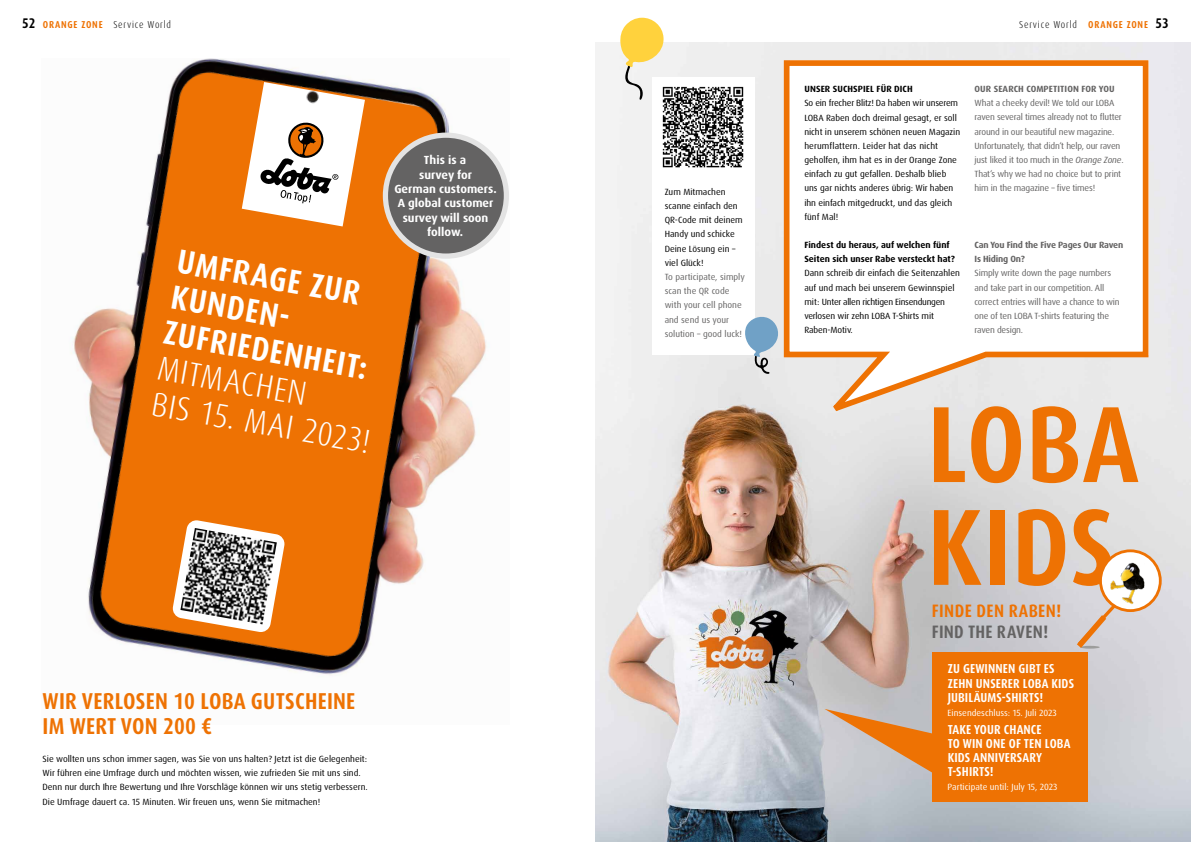
<style>
.page{position:relative;width:1191px;height:842px;background:#fff}
.page>*{position:absolute;margin:0;border:0;box-sizing:border-box;transform-origin:0 0}
.t1{font:700 condensed 108.5px/102.8px "Dax Pro";letter-spacing:.005em;color:#ee7203}
.t2{font:700 condensed 33.8px/36.2px "Dax Pro";color:#fff}
.t3{font:300 condensed 33.8px/36.2px "Dax Pro";color:#fff}
.t4{font:700 condensed 23px/24.8px "Dax Pro";letter-spacing:.01em;color:#ee7203}
.t5{font:700 condensed 18px "Dax Pro";letter-spacing:.02em;color:#ee7203}
.t6{font:700 condensed 18px "Dax Pro";letter-spacing:.015em;color:#646363}
.t7{font:700 condensed 13px/14.2px "Dax Pro";letter-spacing:.01em;color:#fff}
.t8{font:700 11.8px/14.4px "Dax Pro";color:#fff;text-align:center}
.t9{font:300 condensed 10px "Dax Pro";letter-spacing:.08em;color:#000}
.t10{font:9px/14.2px "Dax Pro";color:#000}
.t11{font:9px/14.2px "Dax Pro";letter-spacing:-.02em;color:#646363}
.t12{font:700 9px/14.2px "Dax Pro";color:#000}
.t13{font:9px/14.2px "Dax Pro";color:#646363}
.t14{font:9px "Dax Pro";color:#fff}
.t15{font:700 9px/14.2px "Dax Pro";letter-spacing:-.02em;color:#646363}
.t16{font:700 9px "Dax Pro";letter-spacing:.01em;color:#646363}
.s1{font-weight:700;font-size:14px}
.s2{font-weight:700;color:#ee7203}
.s3{font-style:italic}
</style>
<div class="page">
<img style="left:595px;top:43px;width:596px;height:799px">
<img style="left:71px;top:58px;width:438px;height:617px">
<svg style="left:172px;top:519px;width:113px;height:114px"></svg>
<img style="left:180px;top:528px;width:97px;height:96px">
<div style="left:652px;top:77px;width:102px;height:277px;background:#fff"></div>
<img style="left:662px;top:86px;width:82px;height:82px">
<div style="left:931px;top:652px;width:156px;height:150px;background:#ee7203"></div>
<svg style="left:824px;top:709px;width:108px;height:64px"></svg>
<svg style="left:781px;top:57px;width:370px;height:364px"></svg>
<svg style="left:620px;top:18px;width:44px;height:82px"></svg>
<svg style="left:743px;top:314px;width:37px;height:60px"></svg>
<div style="left:385px;top:135px;width:121px;height:121px;background:#646363;border-radius:50%"></div>
<div style="left:383px;top:133px;width:126px;height:126px;border:5px solid #e3e3e3;border-radius:50%"></div>
<svg style="left:1100px;top:551px;width:60px;height:60px"></svg>
<div style="left:1099px;top:549px;width:62px;height:63px;border:3px solid #ee7203;border-radius:50%"></div>
<svg style="left:1071px;top:601px;width:48px;height:53px"></svg>
<img style="left:1097px;top:550px;width:51px;height:66px">
<p class="t9" style="left:22px;top:18px;width:150px"><span class="s1">52</span> <span class="s2">ORANGE ZONE</span> Service World</p>
<p class="t9" style="left:1019px;top:18px;width:151px">Service World <span class="s2">ORANGE ZONE</span> <span class="s1">53</span></p>
<h2 class="t2" style="left:180px;top:243px;width:207px;rotate:10deg">UMFRAGE ZUR<br>KUNDEN-<br>ZUFRIEDENHEIT:</h2>
<h2 class="t3" style="left:161px;top:350px;width:223px;rotate:10deg">MITMACHEN<br>BIS 15. MAI 2023!</h2>
<h3 class="t8" style="left:394px;top:153px;width:104px">This is a<br>survey for<br>German customers.<br>A global customer survey will soon follow.</h3>
<h3 class="t4" style="left:43px;top:689px;width:314px">WIR VERLOSEN 10 LOBA GUTSCHEINE<br>IM WERT VON 200 €</h3>
<p class="t10" style="left:43px;top:752px;width:327px">Sie wollten uns schon immer sagen, was Sie von uns halten? Jetzt ist die Gelegenheit:<br>Wir führen eine Umfrage durch und möchten wissen, wie zufrieden Sie mit uns sind.<br>Denn nur durch Ihre Bewertung und Ihre Vorschläge können wir uns stetig verbessern.<br>Die Umfrage dauert ca. 15 Minuten. Wir freuen uns, wenn Sie mitmachen!</p>
<p class="t10" style="left:664px;top:185px;width:80px">Zum Mitmachen scanne einfach den<br>QR-Code mit deinem<br>Handy und schicke<br>Deine Lösung ein – viel Glück!</p>
<p class="t13" style="left:664px;top:270px;width:82px">To participate, simply scan the QR code with your cell phone and send us your solution – good luck!</p>
<p class="t12" style="left:804px;top:82px;width:110px">UNSER SUCHSPIEL FÜR DICH</p>
<p class="t10" style="left:804px;top:96px;width:157px">So ein frecher Blitz! Da haben wir unserem LOBA Raben doch dreimal gesagt, er soll nicht in unserem schönen neuen Magazin herumflattern. Leider hat das nicht geholfen, ihm hat es in der Orange Zone einfach zu gut gefallen. Deshalb blieb uns gar nichts anderes übrig: Wir haben ihn einfach mitgedruckt, und das gleich fünf Mal!</p>
<p class="t12" style="left:804px;top:238px;width:152px">Findest du heraus, auf welchen fünf<br>Seiten sich unser Rabe versteckt hat?</p>
<p class="t10" style="left:804px;top:266px;width:157px">Dann schreib dir einfach die Seitenzahlen auf und mach bei unserem Gewinnspiel mit: Unter allen richtigen Einsendungen verlosen wir zehn LOBA T-Shirts mit Raben-Motiv.</p>
<p class="t16" style="left:974px;top:83px;width:142px">OUR SEARCH COMPETITION FOR YOU</p>
<p class="t11" style="left:974px;top:96px;width:151px">What a cheeky devil! We told our LOBA raven several times already not to flutter around in our beautiful new magazine.<br>Unfortunately, that didn‘t help, our raven just liked it too much in the <span class="s3">Orange Zone</span>.<br>That‘s why we had no choice but to print him in the magazine – five times!</p>
<p class="t15" style="left:974px;top:238px;width:150px">Can You Find the Five Pages Our Raven<br>Is Hiding On?</p>
<p class="t11" style="left:974px;top:266px;width:147px">Simply write down the page numbers and take part in our competition. All correct entries will have a chance to win one of ten LOBA T-shirts featuring the raven design.</p>
<h1 class="t1" style="left:927px;top:394px;width:213px">LOBA<br>KIDS</h1>
<h3 class="t5" style="left:932px;top:599px;width:131px">FINDE DEN RABEN!</h3>
<h3 class="t6" style="left:932px;top:620px;width:118px">FIND THE RAVEN!</h3>
<h3 class="t7" style="left:947px;top:662px;width:128px">ZU GEWINNEN GIBT ES<br>ZEHN UNSERER LOBA KIDS<br>JUBILÄUMS-SHIRTS!</h3>
<p class="t14" style="left:947px;top:707px;width:111px">Einsendeschluss: 15. Juli 2023</p>
<h3 class="t7" style="left:947px;top:722px;width:124px">TAKE YOUR CHANCE<br>TO WIN ONE OF TEN LOBA<br>KIDS ANNIVERSARY<br>T-SHIRTS!</h3>
<p class="t14" style="left:947px;top:781px;width:111px">Participate until: July 15, 2023</p>
</div>
